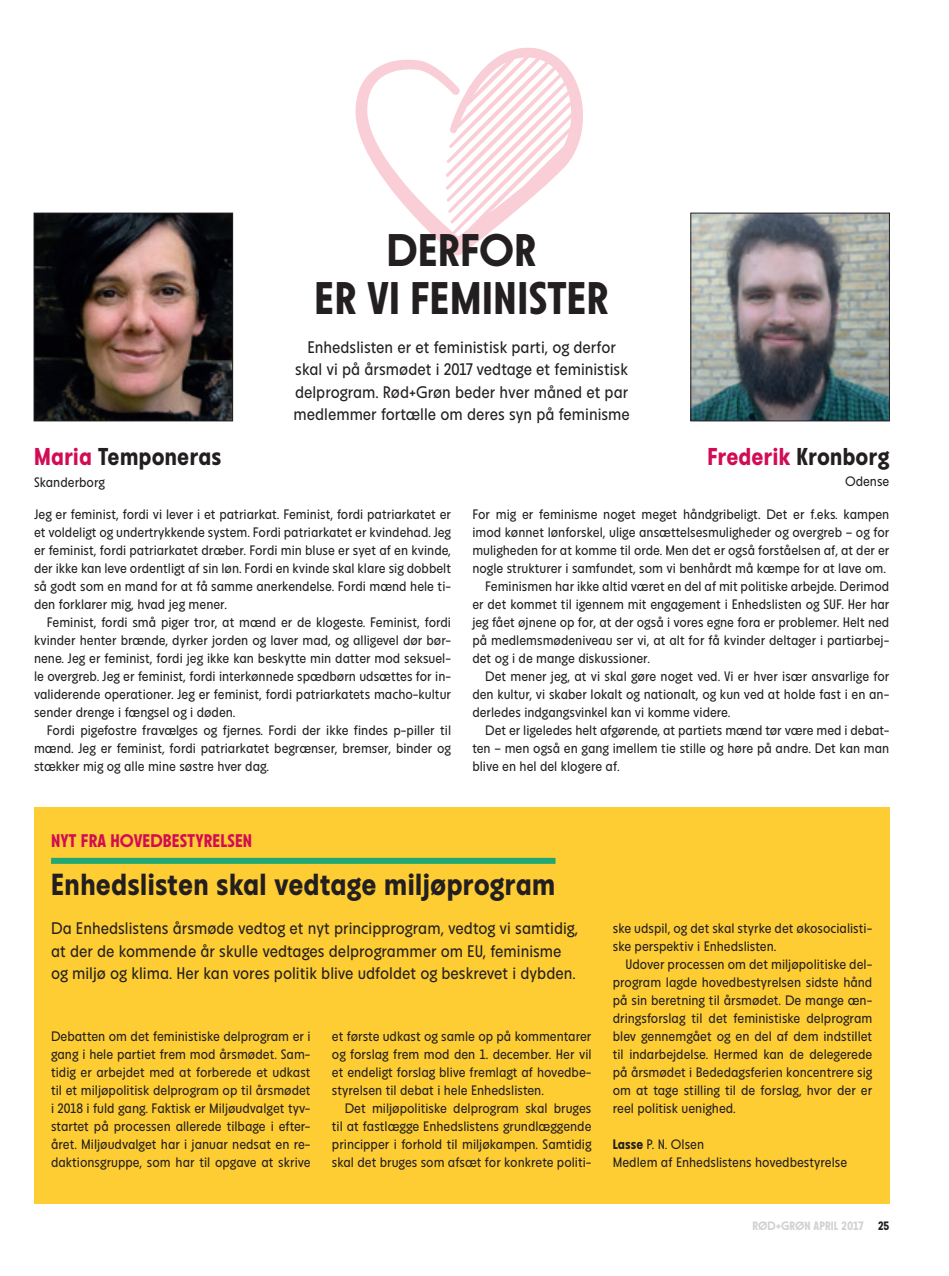
<style>
.page{position:relative;width:949px;height:1276px;background:#fff}
.page>*{position:absolute;margin:0;border:0;box-sizing:border-box;transform-origin:0 0}
.t1{font:700 45px/48px "Maj";letter-spacing:.01em;color:#231f20;text-align:center}
.t2{font:700 30px "Maj";letter-spacing:-.005em;color:#231f20}
.t3{font:700 24px "Maj";letter-spacing:-.005em;color:#d20c54}
.t4{font:700 24px "Maj";letter-spacing:-.005em;color:#231f20}
.t5{font:700 18px "Maj";color:#d20c54}
.t6{font:16.5px/22.5px "Maj";color:#231f20}
.t7{font:13.5px/18px "Maj";color:#231f20;text-align:justify}
.t8{font:700 12px "Maj";color:#d1d2d4}
.s1{color:#d20c54}
.s2{color:#231f20}
.s3{font-weight:700}
</style>
<div class="page">
<svg style="left:355px;top:48px;width:228px;height:208px"></svg>
<div style="left:34px;top:807px;width:855px;height:396px;background:#fecd33"></div>
<div style="left:51px;top:858px;width:504px;height:6px;background:#21a774"></div>
<img style="left:36px;top:215px;width:195px;height:204px">
<div style="left:34px;top:213px;width:199px;height:208px;border:1px solid #231f20"></div>
<img style="left:692px;top:215px;width:195px;height:204px">
<div style="left:690px;top:213px;width:199px;height:208px;border:1px solid #231f20"></div>
<h1 class="t1" style="left:314px;top:227px;width:296px">DERFOR<br>ER VI FEMINISTER</h1>
<h3 class="t4" style="left:34px;top:444px;width:189px"><span class="s1">Maria</span> Temponeras</h3>
<p class="t7" style="left:34px;top:474px;width:72px">Skanderborg</p>
<p class="t6" style="left:293px;top:336px;width:338px;text-align:center">Enhedslisten er et feministisk parti, og derfor skal vi på årsmødet i 2017 vedtage et feministisk delprogram. Rød+Grøn beder hver måned et par medlemmer fortælle om deres syn på feminisme</p>
<h3 class="t3" style="left:707px;top:444px;width:183px">Frederik <span class="s2">Kronborg</span></h3>
<p class="t7" style="left:844px;top:472px;width:46px">Odense</p>
<p class="t7" style="left:34px;top:506px;width:418px">Jeg er feminist, fordi vi lever i et patriarkat. Feminist, fordi patriarkatet er et voldeligt og undertrykkende system. Fordi patriarkatet er kvindehad. Jeg er feminist, fordi patriarkatet dræber. Fordi min bluse er syet af en kvinde, der ikke kan leve ordentligt af sin løn. Fordi en kvinde skal klare sig dobbelt så godt som en mand for at få samme anerkendelse. Fordi mænd hele ti&shy;den forklarer mig, hvad jeg mener.</p>
<p class="t7" style="left:34px;top:614px;width:418px;text-indent:13px">Feminist, fordi små piger tror, at mænd er de klogeste. Feminist, fordi kvinder henter brænde, dyrker jorden og laver mad, og alligevel dør bør&shy;nene. Jeg er feminist, fordi jeg ikke kan beskytte min datter mod seksuel&shy;le overgreb. Jeg er feminist, fordi interkønnede spædbørn udsættes for in&shy;validerende operationer. Jeg er feminist, fordi patriarkatets macho-kultur sender drenge i fængsel og i døden.</p>
<p class="t7" style="left:34px;top:722px;width:418px;text-indent:13px">Fordi pigefostre fravælges og fjernes. Fordi der ikke findes p-piller til mænd. Jeg er feminist, fordi patriarkatet begrænser, bremser, binder og stækker mig og alle mine søstre hver dag.</p>
<p class="t7" style="left:472px;top:506px;width:418px">For mig er feminisme noget meget håndgribeligt. Det er f.eks. kampen</p>
<p class="t7" style="left:472px;top:524px;width:418px">imod kønnet lønforskel, ulige ansættelsesmuligheder og overgreb – og for</p>
<p class="t7" style="left:472px;top:542px;width:418px">muligheden for at komme til orde. Men det er også forståelsen af, at der er</p>
<p class="t7" style="left:472px;top:560px;width:415px">nogle strukturer i samfundet, som vi benhårdt må kæmpe for at lave om.</p>
<p class="t7" style="left:485px;top:578px;width:405px">Feminismen har ikke altid været en del af mit politiske arbejde. Derimod</p>
<p class="t7" style="left:472px;top:596px;width:418px">er det kommet til igennem mit engagement i Enhedslisten og SUF. Her har</p>
<p class="t7" style="left:472px;top:614px;width:418px">jeg fået øjnene op for, at der også i vores egne fora er problemer. Helt ned</p>
<p class="t7" style="left:472px;top:632px;width:418px">på medlemsmødeniveau ser vi, at alt for få kvinder deltager i partiarbej-</p>
<p class="t7" style="left:472px;top:650px;width:179px">det og i de mange diskussioner.</p>
<p class="t7" style="left:485px;top:668px;width:405px">Det mener jeg, at vi skal gøre noget ved. Vi er hver især ansvarlige for</p>
<p class="t7" style="left:472px;top:686px;width:418px">den kultur, vi skaber lokalt og nationalt, og kun ved at holde fast i en an-</p>
<p class="t7" style="left:472px;top:704px;width:259px">derledes indgangsvinkel kan vi komme videre.</p>
<p class="t7" style="left:485px;top:722px;width:405px">Det er ligeledes helt afgørende, at partiets mænd tør være med i debat-</p>
<p class="t7" style="left:472px;top:740px;width:418px">ten – men også en gang imellem tie stille og høre på andre. Det kan man</p>
<p class="t7" style="left:472px;top:758px;width:149px">blive en hel del klogere af.</p>
<h3 class="t5" style="left:51px;top:830px;width:203px">NYT FRA HOVEDBESTYRELSEN</h3>
<h2 class="t2" style="left:51px;top:868px;width:506px">Enhedslisten skal vedtage miljøprogram</h2>
<p class="t6" style="left:51px;top:918px;width:528px">Da Enhedslistens årsmøde vedtog et nyt principprogram, vedtog vi samtidig, at der de kommende år skulle vedtages delprogrammer om EU, feminisme og miljø og klima. Her kan vores politik blive udfoldet og beskrevet i dybden.</p>
<p class="t7" style="left:51px;top:1028px;width:261px">Debatten om det feministiske delprogram er i gang i hele partiet frem mod årsmødet. Sam&shy;tidig er arbejdet med at forberede et udkast til et miljøpolitisk delprogram op til årsmødet i 2018 i fuld gang. Faktisk er Miljøudvalget tyv&shy;startet på processen allerede tilbage i efter&shy;året. Miljøudvalget har i januar nedsat en re&shy;daktionsgruppe, som har til opgave at skrive</p>
<p class="t7" style="left:332px;top:1028px;width:261px">et første udkast og samle op på kommentarer og forslag frem mod den 1. december. Her vil et endeligt forslag blive fremlagt af hovedbe&shy;styrelsen til debat i hele Enhedslisten.</p>
<p class="t7" style="left:332px;top:1100px;width:261px;text-indent:13px">Det miljøpolitiske delprogram skal bruges til at fastlægge Enhedslistens grundlæggende principper i forhold til miljøkampen. Samtidig skal det bruges som afsæt for konkrete politi-</p>
<p class="t7" style="left:612px;top:920px;width:261px">ske udspil, og det skal styrke det økosocialisti&shy;ske perspektiv i Enhedslisten.</p>
<p class="t7" style="left:612px;top:956px;width:261px;text-indent:13px">Udover processen om det miljøpolitiske del&shy;program lagde hovedbestyrelsen sidste hånd på sin beretning til årsmødet. De mange æn&shy;dringsforslag til det feministiske delprogram blev gennemgået og en del af dem indstillet til indarbejdelse. Hermed kan de delegerede på årsmødet i Bededagsferien koncentrere sig om at tage stilling til de forslag, hvor der er reel politisk uenighed.</p>
<p class="t7" style="left:612px;top:1136px;width:236px"><span class="s3">Lasse</span> P. N. Olsen<br>Medlem af Enhedslistens hovedbestyrelse</p>
<p class="t8" style="left:752px;top:1219px;width:138px">RØD+GRØN APRIL 2017 <span class="s2">25</span></p>
</div>
